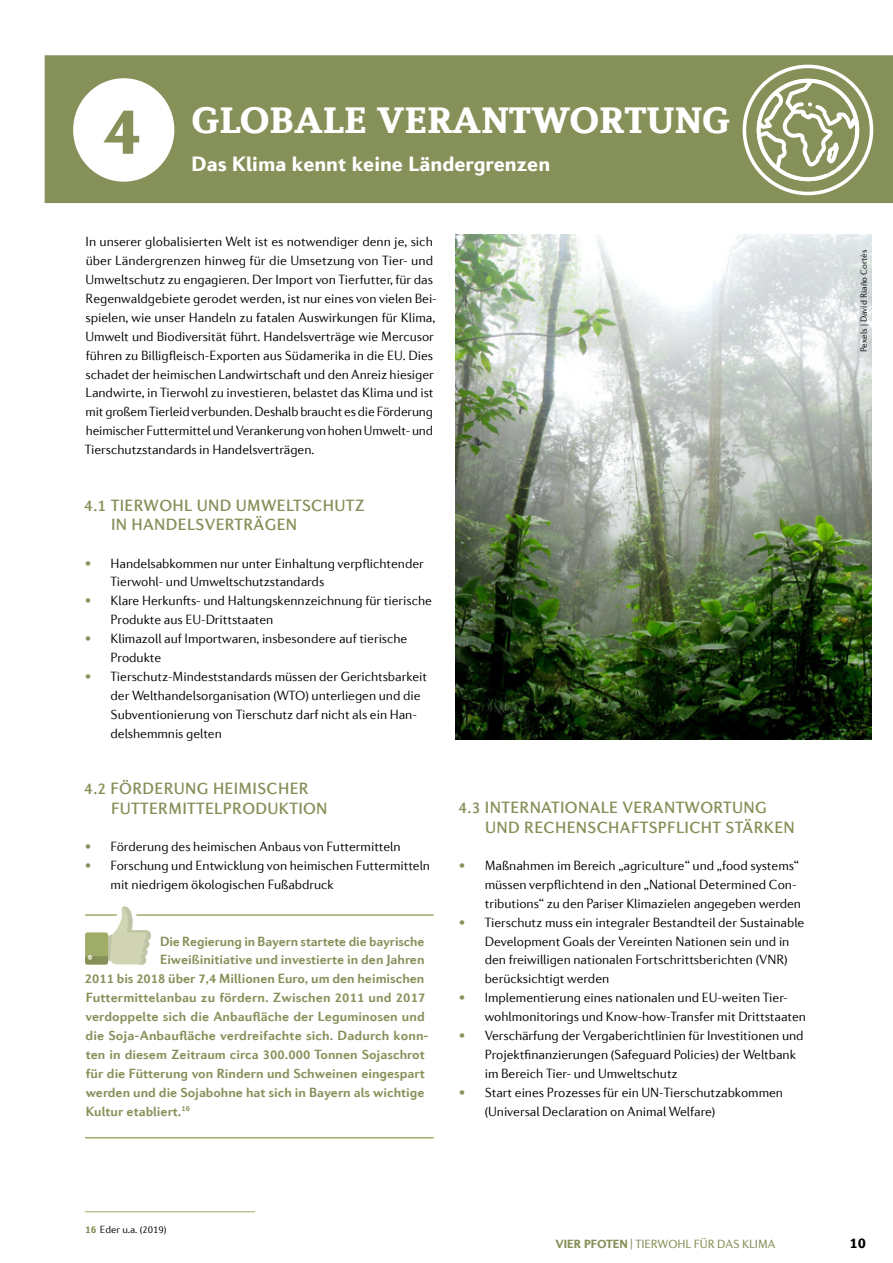
<style>
.page{position:relative;width:893px;height:1263px;background:#fff}
.page>*{position:absolute;margin:0;border:0;box-sizing:border-box;transform-origin:0 0}
.t1{font:900 68.7px "Diverda Sans Com";color:#859159}
.t2{font:900 39px "Diverda Serif Com";color:#fff}
.t3{font:900 21px "Diverda Sans Com";color:#fff}
.t4{font:500 16.5px/19.5px "Diverda Sans Com";letter-spacing:.02em;color:#859159}
.t5{font:900 15px "Diverda Sans Com";color:#000}
.t6{font:300 13.5px/18.9px "Diverda Sans Com";letter-spacing:-.005em;color:#000}
.t7{font:700 13.5px "Diverda Sans Com";color:#859159}
.t8{font:12px "Diverda Sans Com";letter-spacing:-.005em;color:#859159}
.t9{font:300 10.5px "Diverda Sans Com";color:#000}
.t10{font:300 9px "Diverda Sans Com";letter-spacing:.005em;color:#000}
.s1{font-weight:900;color:#859159}
.s2{font-weight:900}
</style>
<div class="page">
<div style="left:45px;top:55px;width:848px;height:148px;background:#859159"></div>
<hr style="left:85px;top:914px;width:349px;height:2px;background:#a0ad69">
<hr style="left:85px;top:1137px;width:349px;height:1px;background:#a0ad69">
<svg style="left:85px;top:906px;width:66px;height:59px"></svg>
<svg style="left:743px;top:65px;width:130px;height:130px"></svg>
<hr style="left:85px;top:1211px;width:170px;height:1px;background:#a0ad69">
<div style="left:73px;top:78px;width:101px;height:104px;background:#fff;border-radius:50%"></div>
<img style="left:455px;top:235px;width:417px;height:505px">
<h1 class="t1" style="left:104px;top:89px;width:39px">4</h1>
<h2 class="t2" style="left:191px;top:97px;width:541px">GLOBALE VERANTWORTUNG</h2>
<h3 class="t3" style="left:192px;top:151px;width:360px">Das Klima kennt keine Ländergrenzen</h3>
<p class="t6" style="left:85px;top:232px;width:354px">In unserer globalisierten Welt ist es notwendiger denn je, sich über Ländergrenzen hinweg für die Umsetzung von Tier- und Umweltschutz zu engagieren. Der Import von Tierfutter, für das Regenwaldgebiete gerodet werden, ist nur eines von vielen Bei&shy;spielen, wie unser Handeln zu fatalen Auswirkungen für Klima, Umwelt und Biodiversität führt. Handelsverträge wie Mercusor führen zu Billigfleisch-Exporten aus Südamerika in die EU. Dies schadet der heimischen Landwirtschaft und den Anreiz hiesiger Landwirte, in Tierwohl zu investieren, belastet das Klima und ist mit großem Tierleid verbunden. Deshalb braucht es die Förderung heimischer Futtermittel und Verankerung von hohen Umwelt- und Tierschutzstandards in Handelsverträgen.</p>
<p class="t4" style="left:111px;top:495px;width:255px;text-indent:-27px">4.1 TIERWOHL UND UMWELTSCHUTZ<br>IN HANDELSVERTRÄGEN</p>
<p class="t6" style="left:111px;top:553px;width:315px;text-indent:-26px"><span class="s1">•</span> Handelsabkommen nur unter Einhaltung verpflichtender<br>Tierwohl- und Umweltschutzstandards</p>
<p class="t6" style="left:111px;top:591px;width:323px;text-indent:-26px"><span class="s1">•</span> Klare Herkunfts- und Haltungskennzeichnung für tierische<br>Produkte aus EU-Drittstaaten</p>
<p class="t6" style="left:111px;top:629px;width:298px;text-indent:-26px"><span class="s1">•</span> Klimazoll auf Importwaren, insbesondere auf tierische<br>Produkte</p>
<p class="t6" style="left:111px;top:667px;width:318px;text-indent:-26px"><span class="s1">•</span> Tierschutz-Mindeststandards müssen der Gerichtsbarkeit der Welthandelsorganisation (WTO) unterliegen und die Subventionierung von Tierschutz darf nicht als ein Han&shy;delshemmnis gelten</p>
<p class="t4" style="left:111px;top:779px;width:218px;text-indent:-27px">4.2 FÖRDERUNG HEIMISCHER<br>FUTTERMITTELPRODUKTION</p>
<p class="t6" style="left:85px;top:837px;width:317px"><span class="s1">•</span> Förderung des heimischen Anbaus von Futtermitteln</p>
<p class="t6" style="left:111px;top:856px;width:321px;text-indent:-26px"><span class="s1">•</span> Forschung und Entwicklung von heimischen Futtermitteln mit niedrigem ökologischen Fußabdruck</p>
<p class="t7" style="left:160px;top:933px;width:266px">Die Regierung in Bayern startete die bayrische</p>
<p class="t7" style="left:160px;top:952px;width:266px">Eiweißinitiative und investierte in den Jahren</p>
<p class="t7" style="left:85px;top:971px;width:341px">2011 bis 2018 über 7,4 Millionen Euro, um den heimischen</p>
<p class="t7" style="left:86px;top:990px;width:341px">Futtermittelanbau zu fördern. Zwischen 2011 und 2017</p>
<p class="t7" style="left:85px;top:1008px;width:341px">verdoppelte sich die Anbaufläche der Leguminosen und</p>
<p class="t7" style="left:86px;top:1027px;width:345px">die Soja-Anbaufläche verdreifachte sich. Dadurch konn-</p>
<p class="t7" style="left:86px;top:1046px;width:341px">ten in diesem Zeitraum circa 300.000 Tonnen Sojaschrot</p>
<p class="t7" style="left:86px;top:1065px;width:340px">für die Fütterung von Rindern und Schweinen eingespart</p>
<p class="t7" style="left:86px;top:1084px;width:340px">werden und die Sojabohne hat sich in Bayern als wichtige</p>
<p class="t7" style="left:86px;top:1103px;width:106px">Kultur etabliert.<sup>16</sup></p>
<p class="t4" style="left:485px;top:798px;width:311px;text-indent:-27px">4.3 INTERNATIONALE VERANTWORTUNG<br>UND RECHENSCHAFTSPFLICHT STÄRKEN</p>
<p class="t6" style="left:485px;top:856px;width:318px;text-indent:-26px"><span class="s1">•</span> Maßnahmen im Bereich „agriculture“ und „food systems“ müssen verpflichtend in den „National Determined Con&shy;tributions“ zu den Pariser Klimazielen angegeben werden</p>
<p class="t6" style="left:485px;top:913px;width:321px;text-indent:-26px"><span class="s1">•</span> Tierschutz muss ein integraler Bestandteil der Sustainable Development Goals der Vereinten Nationen sein und in den freiwilligen nationalen Fortschrittsberichten (VNR) berücksichtigt werden</p>
<p class="t6" style="left:485px;top:988px;width:323px;text-indent:-26px"><span class="s1">•</span> Implementierung eines nationalen und EU-weiten Tier&shy;wohlmonitorings und Know-how-Transfer mit Drittstaaten</p>
<p class="t6" style="left:485px;top:1026px;width:320px;text-indent:-26px"><span class="s1">•</span> Verschärfung der Vergaberichtlinien für Investitionen und<br>Projektfinanzierungen (Safeguard Policies) der Weltbank im Bereich Tier- und Umweltschutz</p>
<p class="t6" style="left:485px;top:1083px;width:300px;text-indent:-26px"><span class="s1">•</span> Start eines Prozesses für ein UN-Tierschutzabkommen (Universal Declaration on Animal Welfare)</p>
<p class="t9" style="left:85px;top:1224px;width:83px"><span class="s1">16</span> Eder u.a. (2019)</p>
<p class="t10" style="left:859px;top:352px;width:104px;rotate:-90deg">Pexels | David Riaño Cortés</p>
<p class="t8" style="left:555px;top:1237px;width:221px"><span class="s2">VIER PFOTEN</span> | TIERWOHL FÜR DAS KLIMA</p>
<p class="t5" style="left:849px;top:1234px;width:18px">10</p>
</div>
